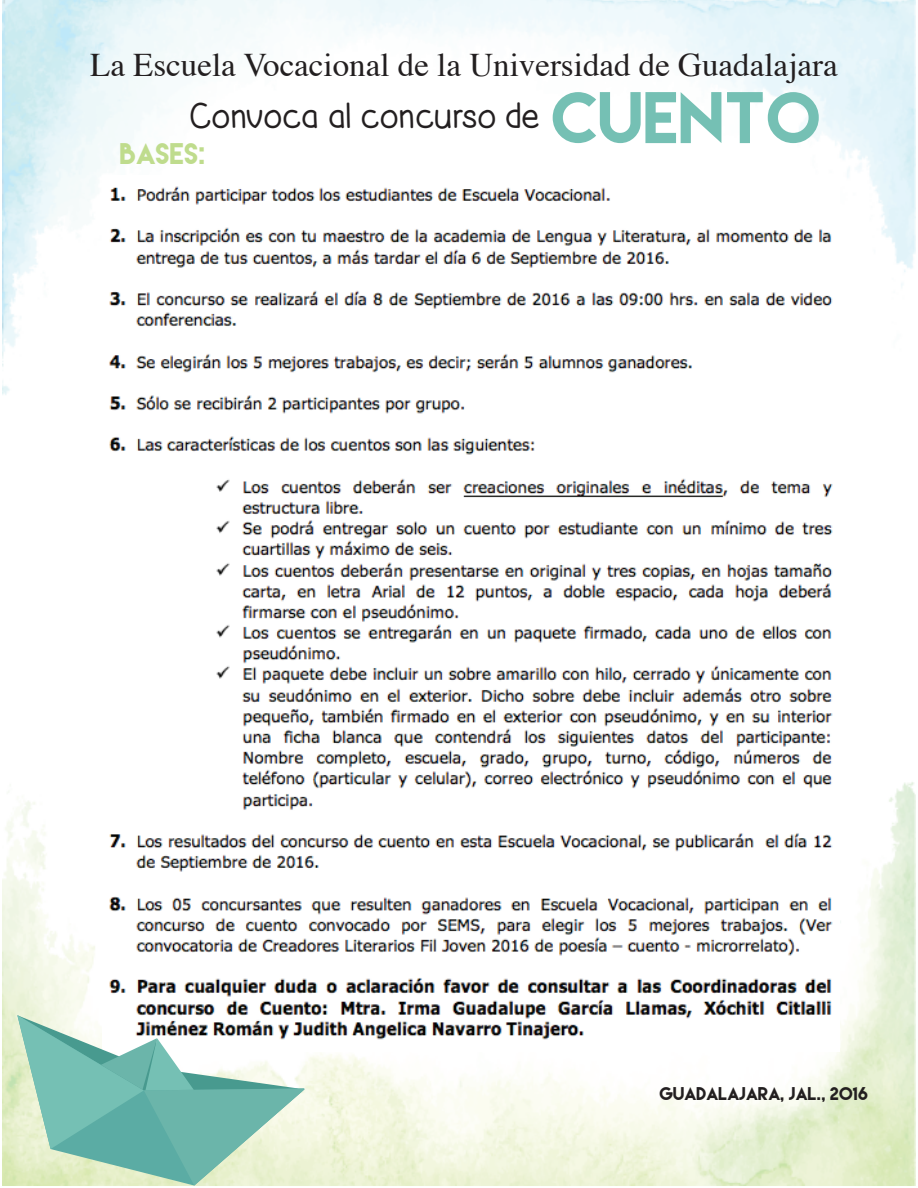
<style>
.page{position:relative;width:918px;height:1188px;background:#fff}
.page>*{position:absolute;margin:0;border:0;box-sizing:border-box;transform-origin:0 0}
.t1{font:64.8px "Lemon Milk";color:#75c0b4}
.t2{font:33px "Times";color:#231f20}
.t3{font:700 33px "Krumkake";color:#231f20}
.t4{font:26.55px "Lemon Milk";color:#bfdc8d}
.t5{font:16.35px "Lemon Milk";color:#231f20}
</style>
<div class="page">
<img style="left:2px;top:0;width:914px;height:1186px">
<img style="left:102px;top:176px;width:737px;height:875px">
<svg style="left:17px;top:1015px;width:288px;height:171px"></svg>
<p class="t2" style="left:90px;top:34px;width:749px">La Escuela Vocacional de la Universidad de Guadalajara</p>
<p class="t3" style="left:190px;top:98px;width:351px">Convoca al concurso de</p>
<p class="t4" style="left:121px;top:140px;width:87px">BASES:</p>
<h1 class="t1" style="left:553px;top:84px;width:271px">CUENTO</h1>
<p class="t5" style="left:660px;top:1086px;width:210px">GUADALAJARA, JAL., 2016</p>
</div>
